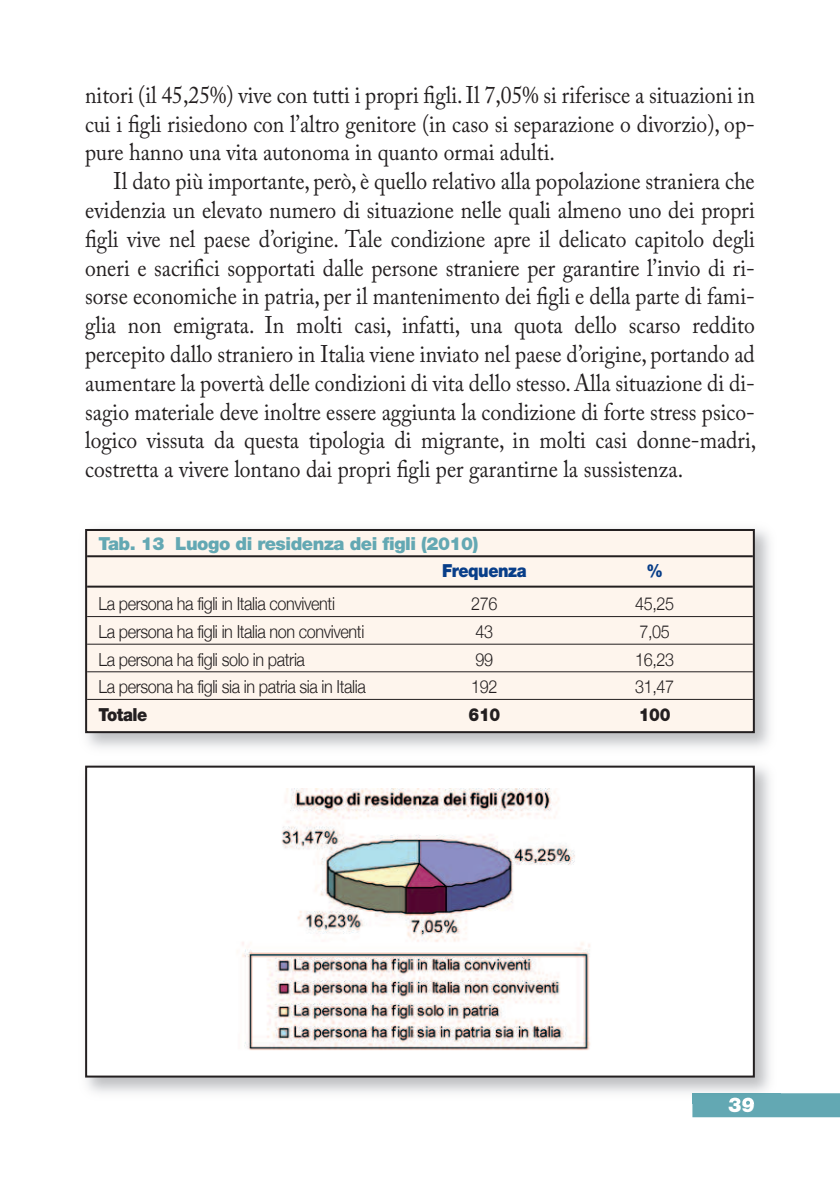
<style>
.page{position:relative;width:840px;height:1191px;background:#fff}
.page>*{position:absolute;margin:0;border:0;box-sizing:border-box;transform-origin:0 0}
.t1{font:24px/28.8px "Adobe Caslon Pro";color:#231f20;text-align:justify;scale:.9 1}
.t2{font:900 20px "Helvetica Neue";color:#fff}
.t3{font:300 18px "Helvetica Neue";letter-spacing:-.025em;color:#231f20;scale:.9 1}
.t4{font:900 18px "Helvetica Neue";letter-spacing:-.025em;color:#63a8b3}
.t5{font:900 18px "Helvetica Neue";letter-spacing:-.025em;color:#231f20;scale:.9 1}
.t6{font:900 18px "Helvetica Neue";letter-spacing:-.025em;color:#083e89;scale:.9 1}
</style>
<div class="page">
<div style="left:692px;top:1093px;width:147px;height:24px;background:#63a8b3"></div>
<img style="left:85px;top:528px;width:685px;height:565px">
<img style="left:729px;top:1097px;width:24px;height:6px">
<div style="left:86px;top:766px;width:667px;height:310px;background:#fff"></div>
<img style="left:242px;top:788px;width:348px;height:262px">
<div style="left:85px;top:765px;width:669px;height:312px;border:2px solid #231f20"></div>
<div style="left:86px;top:530px;width:667px;height:202px;background:#fef5ed"></div>
<div style="left:85px;top:529px;width:669px;height:204px;border:2px solid #231f20"></div>
<hr style="left:87px;top:555px;width:665px;height:2px;background:#231f20">
<hr style="left:87px;top:585px;width:665px;height:2px;background:#231f20">
<hr style="left:87px;top:616px;width:665px;height:1px;background:#231f20">
<hr style="left:87px;top:643px;width:665px;height:1px;background:#231f20">
<hr style="left:87px;top:671px;width:665px;height:1px;background:#231f20">
<hr style="left:87px;top:699px;width:665px;height:1px;background:#231f20">
<p class="t1" style="left:85px;top:83px;width:745px">nitori (il 45,25%) vive con tutti i propri figli.Il 7,05% si riferisce a situazioni in cui i figli risiedono con l’altro genitore (in caso si separazione o divorzio), op&shy;pure hanno una vita autonoma in quanto ormai adulti.</p>
<p class="t1" style="left:85px;top:169px;width:746px;text-indent:28px">Il dato più importante, però, è quello relativo alla popolazione straniera che evidenzia un elevato numero di situazione nelle quali almeno uno dei propri figli vive nel paese d’origine. tale condizione apre il delicato capitolo degli oneri e sacrifici sopportati dalle persone straniere per garantire l’invio di ri&shy;sorse economiche in patria, per il mantenimento dei figli e della parte di fami&shy;glia non emigrata. In molti casi, infatti, una quota dello scarso reddito percepito dallo straniero in Italia viene inviato nel paese d’origine, portando ad aumentare la povertà delle condizioni di vita dello stesso. Alla situazione di di&shy;sagio materiale deve inoltre essere aggiunta la condizione di forte stress psico&shy;logico vissuta da questa tipologia di migrante, in molti casi donne-madri, costretta a vivere lontano dai propri figli per garantirne la sussistenza.</p>
<p class="t4" style="left:98px;top:536px;width:381px">Tab. 13 Luogo di residenza dei figli (2010)</p>
<p class="t6" style="left:442px;top:564px;width:96px">Frequenza</p>
<p class="t6" style="left:646px;top:564px;width:20px">%</p>
<p class="t3" style="left:98px;top:593px;width:264px">La persona ha figli in Italia conviventi</p>
<p class="t3" style="left:471px;top:593px;width:31px">276</p>
<p class="t3" style="left:635px;top:593px;width:45px">45,25</p>
<p class="t3" style="left:98px;top:620px;width:297px">La persona ha figli in Italia non conviventi</p>
<p class="t3" style="left:475px;top:620px;width:21px">43</p>
<p class="t3" style="left:639px;top:620px;width:35px">7,05</p>
<p class="t3" style="left:98px;top:648px;width:231px">La persona ha figli solo in patria</p>
<p class="t3" style="left:475px;top:648px;width:21px">99</p>
<p class="t3" style="left:635px;top:648px;width:45px">16,23</p>
<p class="t3" style="left:98px;top:676px;width:298px">La persona ha figli sia in patria sia in Italia</p>
<p class="t3" style="left:471px;top:676px;width:31px">192</p>
<p class="t3" style="left:635px;top:676px;width:45px">31,47</p>
<p class="t5" style="left:98px;top:708px;width:56px">Totale</p>
<p class="t5" style="left:468px;top:708px;width:37px">610</p>
<p class="t5" style="left:638px;top:708px;width:37px">100</p>
<p class="t2" style="left:727px;top:1097px;width:28px">39</p>
</div>
